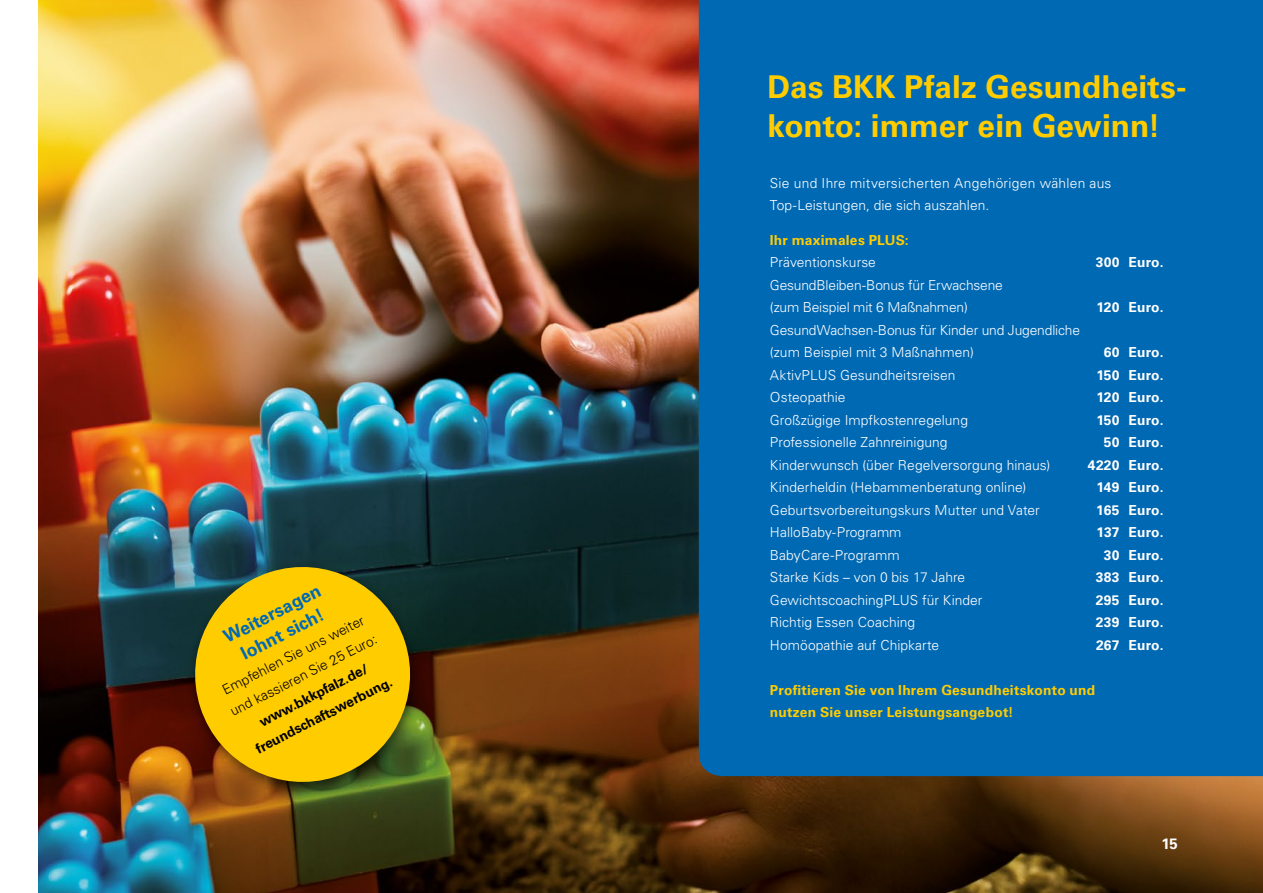
<style>
.page{position:relative;width:1263px;height:893px;background:#fff}
.page>*{position:absolute;margin:0;border:0;box-sizing:border-box;transform-origin:0 0}
.H1_Headline_gross{font:700 31.5px/39px "Univers LT Pro 65";color:#fc0}
.H6_Button_Headline_b{font:700 18px/22.5px "Univers LT Pro 65";color:#0069b4;text-align:center}
.t1{font:700 15px "Univers LT Pro 65";color:#fff}
.p_Fliesstext_weiss{font:300 13.8px/22.5px "Univers LT Pro 45";color:#fff}
.p_Fliesstext_weiss-2{font:700 13.8px "Univers LT Pro 65";letter-spacing:.015em;color:#fff}
.p_Zwischenhead_gelb{font:700 13.8px/22.5px "Univers LT Pro 65";letter-spacing:.015em;color:#fc0}
.p_Button_Fliesstext{font:300 13.8px/22.5px "Univers LT Pro 45";color:#000}
.p_Button_Fliesstext-2{font:700 13.8px/22.5px "Univers LT Pro 65";color:#000;text-align:center}
</style>
<div class="page">
<img style="left:38px;top:0;width:1225px;height:893px">
<svg style="left:182px;top:554px;width:241px;height:241px;background:#b49710"></svg>
<div style="left:699px;top:0;width:564px;height:776px;background:#0069b4"></div>
<div style="left:771px;top:234px;width:136px;height:12px;background:#0069b4"></div>
<div style="left:770px;top:684px;width:325px;height:12px;background:#0069b4"></div>
<div style="left:770px;top:706px;width:242px;height:15px;background:#0069b4"></div>
<p class="H6_Button_Headline_b" style="left:219px;top:627px;width:108px;rotate:-27deg">Weitersagen lohnt sich!</p>
<p class="p_Button_Fliesstext" style="left:215px;top:681px;width:164px;rotate:-27deg">Empfehlen Sie uns weiter und kassieren Sie 25 Euro:</p>
<p class="p_Button_Fliesstext-2" style="left:241px;top:719px;width:153px;rotate:-27deg">www.bkkpfalz.de/ freundschaftswerbung.</p>
<p class="H1_Headline_gross" style="left:767px;top:66px;width:421px">Das BKK Pfalz Gesundheits&shy;konto: immer ein Gewinn!</p>
<p class="p_Fliesstext_weiss" style="left:770px;top:171px;width:343px">Sie und Ihre mitversicherten Angehörigen wählen aus<br>Top-Leistungen, die sich auszahlen.</p>
<p class="p_Zwischenhead_gelb" style="left:770px;top:228px;width:140px">Ihr maximales PLUS:</p>
<p class="p_Fliesstext_weiss" style="left:770px;top:251px;width:108px">Präventionskurse</p>
<p class="p_Fliesstext_weiss-2" style="left:1096px;top:253px;width:69px">300 Euro.</p>
<p class="p_Fliesstext_weiss" style="left:770px;top:273px;width:234px">GesundBleiben-Bonus für Erwachsene (zum Beispiel mit 6 Maßnahmen)</p>
<p class="p_Fliesstext_weiss-2" style="left:1096px;top:298px;width:68px">120 Euro.</p>
<p class="p_Fliesstext_weiss" style="left:770px;top:318px;width:312px">GesundWachsen-Bonus für Kinder und Jugendliche (zum Beispiel mit 3 Maßnahmen)</p>
<p class="p_Fliesstext_weiss-2" style="left:1104px;top:343px;width:61px">60 Euro.</p>
<p class="p_Fliesstext_weiss" style="left:770px;top:363px;width:187px">AktivPLUS Gesundheitsreisen</p>
<p class="p_Fliesstext_weiss-2" style="left:1096px;top:365px;width:69px">150 Euro.</p>
<p class="p_Fliesstext_weiss" style="left:770px;top:386px;width:77px">Osteopathie</p>
<p class="p_Fliesstext_weiss-2" style="left:1096px;top:388px;width:68px">120 Euro.</p>
<p class="p_Fliesstext_weiss" style="left:770px;top:408px;width:200px">Großzügige Impfkostenregelung</p>
<p class="p_Fliesstext_weiss-2" style="left:1096px;top:410px;width:69px">150 Euro.</p>
<p class="p_Fliesstext_weiss" style="left:770px;top:431px;width:179px">Professionelle Zahnreinigung</p>
<p class="p_Fliesstext_weiss-2" style="left:1104px;top:433px;width:61px">50 Euro.</p>
<p class="p_Fliesstext_weiss" style="left:770px;top:453px;width:282px">Kinderwunsch (über Regelversorgung hinaus)</p>
<p class="p_Fliesstext_weiss-2" style="left:1088px;top:455px;width:77px">4220 Euro.</p>
<p class="p_Fliesstext_weiss" style="left:770px;top:476px;width:258px">Kinderheldin (Hebammenberatung online)</p>
<p class="p_Fliesstext_weiss-2" style="left:1096px;top:478px;width:69px">149 Euro.</p>
<p class="p_Fliesstext_weiss" style="left:770px;top:498px;width:271px">Geburtsvorbereitungskurs Mutter und Vater</p>
<p class="p_Fliesstext_weiss-2" style="left:1096px;top:500px;width:69px">165 Euro.</p>
<p class="p_Fliesstext_weiss" style="left:770px;top:521px;width:133px">HalloBaby-Programm</p>
<p class="p_Fliesstext_weiss-2" style="left:1097px;top:523px;width:68px">137 Euro.</p>
<p class="p_Fliesstext_weiss" style="left:770px;top:543px;width:131px">BabyCare-Programm</p>
<p class="p_Fliesstext_weiss-2" style="left:1104px;top:545px;width:61px">30 Euro.</p>
<p class="p_Fliesstext_weiss" style="left:770px;top:566px;width:197px">Starke Kids – von 0 bis 17 Jahre</p>
<p class="p_Fliesstext_weiss-2" style="left:1096px;top:568px;width:69px">383 Euro.</p>
<p class="p_Fliesstext_weiss" style="left:770px;top:588px;width:214px">GewichtscoachingPLUS für Kinder</p>
<p class="p_Fliesstext_weiss-2" style="left:1096px;top:590px;width:69px">295 Euro.</p>
<p class="p_Fliesstext_weiss" style="left:770px;top:611px;width:147px">Richtig Essen Coaching</p>
<p class="p_Fliesstext_weiss-2" style="left:1096px;top:613px;width:69px">239 Euro.</p>
<p class="p_Fliesstext_weiss" style="left:770px;top:633px;width:171px">Homöopathie auf Chipkarte</p>
<p class="p_Fliesstext_weiss-2" style="left:1096px;top:635px;width:69px">267 Euro.</p>
<p class="p_Zwischenhead_gelb" style="left:770px;top:678px;width:327px">Profitieren Sie von Ihrem Gesundheitskonto und nutzen Sie unser Leistungsangebot!</p>
<p class="t1" style="left:1161px;top:833px;width:18px">15</p>
</div>
